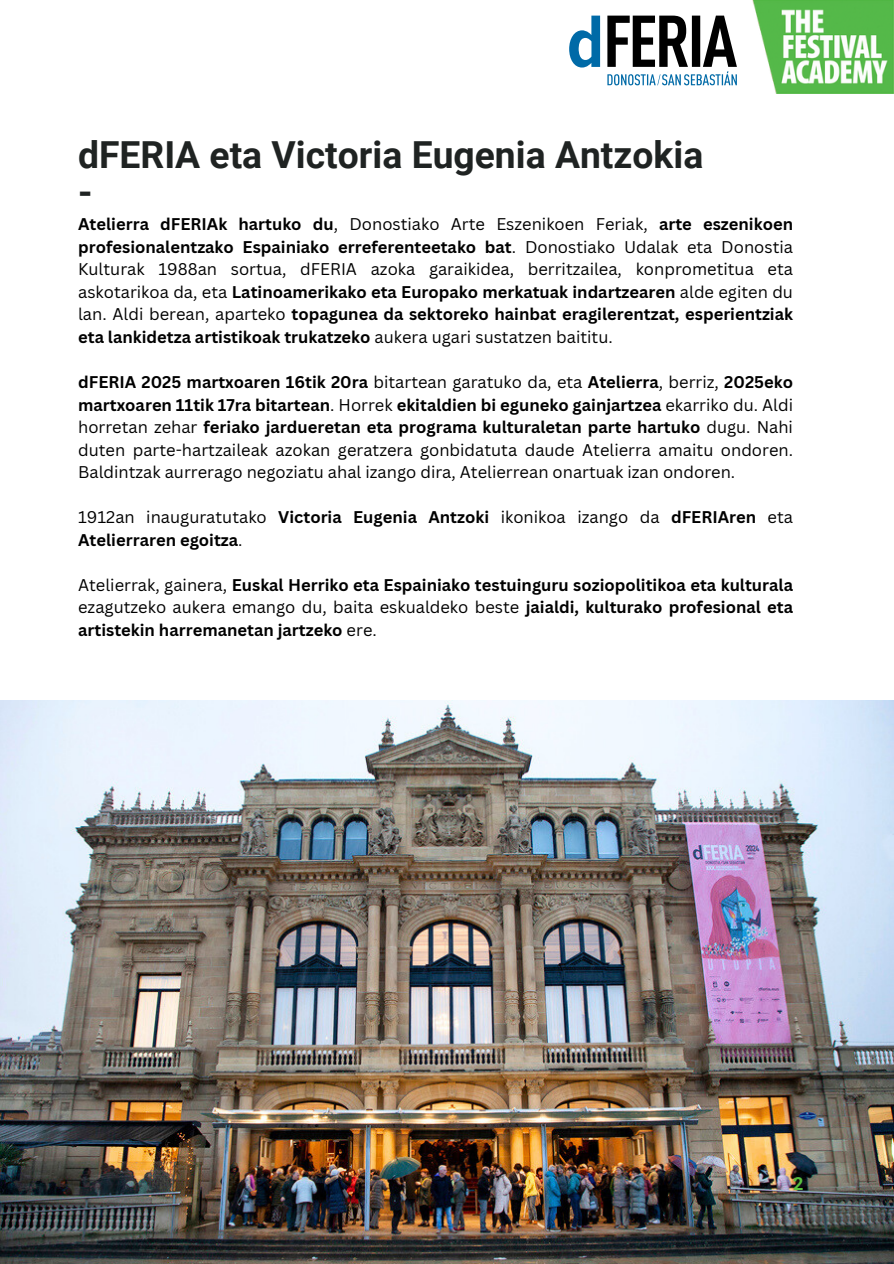
<style>
.page{position:relative;width:894px;height:1264px;background:#fff}
.page>*{position:absolute;margin:0;border:0;box-sizing:border-box;transform-origin:0 0}
.t1{font:700 37.2px/37.2px "Roboto";color:#1f2322}
.t2{font:700 18px "Roboto";color:#59c23f}
.t3{font:700 16.5px/22.5px "Canva Sans";color:#000;text-align:justify}
.t4{font:16.5px/22.5px "Canva Sans";color:#000;text-align:justify}
.s1{font-weight:400}
.s2{font-weight:700}
</style>
<div class="page">
<img style="left:752px;top:0;width:141px;height:93px">
<img style="left:0;top:700px;width:893px;height:563px">
<svg style="left:569px;top:16px;width:31px;height:52px"></svg>
<svg style="left:607px;top:16px;width:129px;height:69px"></svg>
<h1 class="t1" style="left:78px;top:136px;width:626px">dFERIA eta Victoria Eugenia Antzokia -</h1>
<p class="t3" style="left:78px;top:213px;width:716px">Atelierra dFERIAk hartuko du<span class="s1">, Donostiako Arte Eszenikoen Feriak,</span> arte eszenikoen profesionalentzako Espainiako erreferenteetako bat<span class="s1">. Donostiako Udalak eta Donostia Kulturak 1988an sortua, dFERIA azoka garaikidea, berritzailea, konprometitua eta askotarikoa da, eta</span> Latinoamerikako eta Europako merkatuak indartzearen <span class="s1">alde egiten du lan. Aldi berean, aparteko</span> topagunea da sektoreko hainbat eragilerentzat, esperientziak eta lankidetza artistikoak trukatzeko <span class="s1">aukera ugari sustatzen baititu.</span></p>
<p class="t4" style="left:78px;top:370px;width:716px"><span class="s2">dFERIA 2025 martxoaren 16tik 20ra</span> bitartean garatuko da, eta <span class="s2">Atelierra</span>, berriz, <span class="s2">2025eko martxoaren 11tik 17ra bitartean</span>. Horrek <span class="s2">ekitaldien bi eguneko gainjartzea</span> ekarriko du. Aldi horretan zehar <span class="s2">feriako jardueretan eta programa kulturaletan parte hartuko</span> dugu. Nahi duten parte-hartzaileak azokan geratzera gonbidatuta daude Atelierra amaitu ondoren.<br>Baldintzak aurrerago negoziatu ahal izango dira, Atelierrean onartuak izan ondoren.</p>
<p class="t3" style="left:78px;top:505px;width:716px"><span class="s1">1912an inauguratutako</span> Victoria Eugenia Antzoki <span class="s1">ikonikoa izango da</span> dFERIAren <span class="s1">eta<br></span>Atelierraren egoitza<span class="s1">.</span></p>
<p class="t3" style="left:78px;top:573px;width:716px"><span class="s1">Atelierrak, gainera,</span> Euskal Herriko eta Espainiako testuinguru soziopolitikoa eta kulturala <span class="s1">ezagutzeko aukera emango du, baita eskualdeko beste</span> jaialdi, kulturako profesional eta artistekin harremanetan jartzeko <span class="s1">ere.</span></p>
<p class="t2" style="left:792px;top:1173px;width:12px">2</p>
</div>
